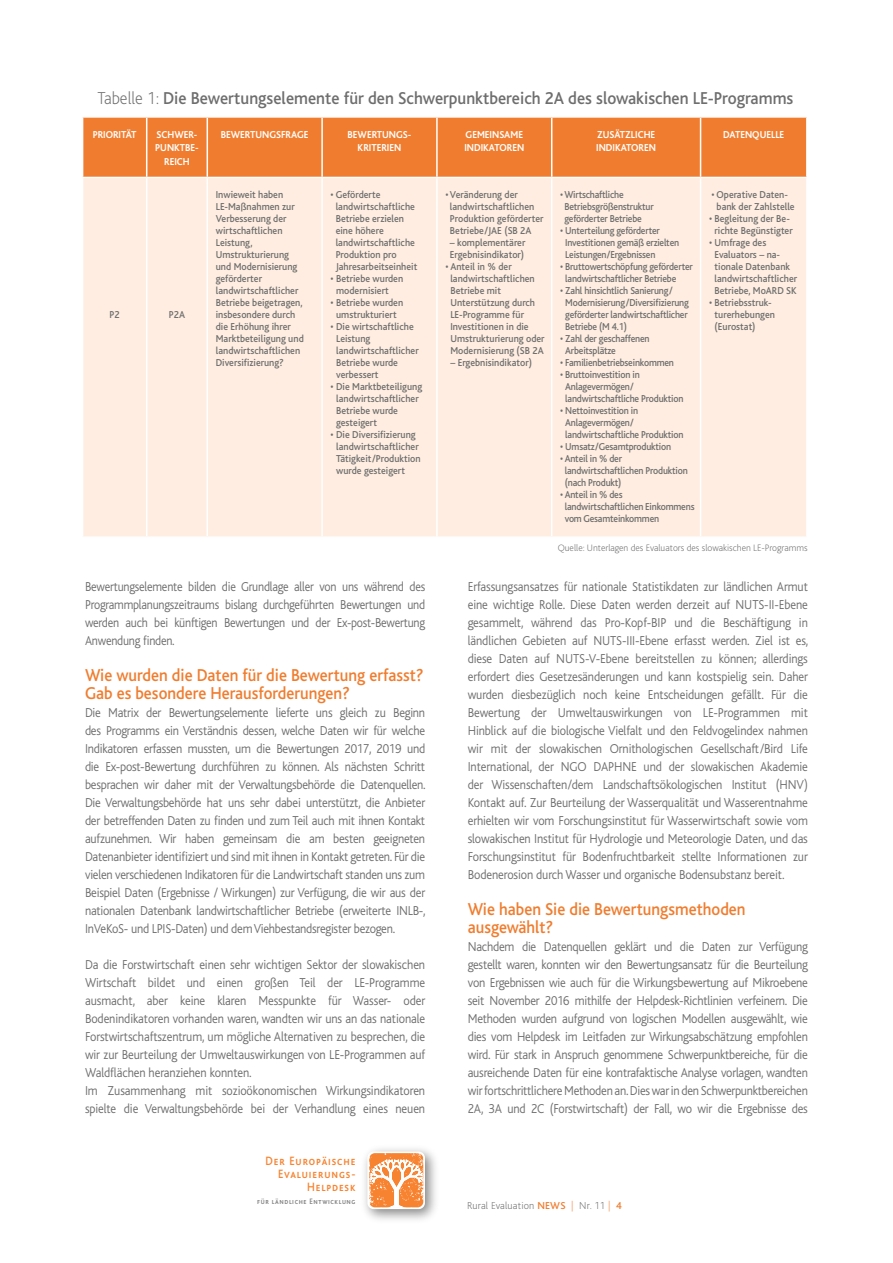
<style>
.page{position:relative;width:893px;height:1263px;background:#fff}
.page>*{position:absolute;margin:0;border:0;box-sizing:border-box;transform-origin:0 0}
.t1{font:500 18px/18px "Bliss";color:#f07d2f;scale:.92 1}
.t2{font:500 18px "Bliss";color:#6e6e6e;scale:.94 1}
.t3{font:300 13.5px/18px "Bliss";letter-spacing:-.01em;color:#6e6e6e;text-align:justify;scale:.92 1}
.t4{font:300 13.5px/18px "Bliss";letter-spacing:-.01em;color:#6e6e6e;text-align:justify;scale:.9 1}
.t5{font:500 12.6px/13.2px "Bliss Caps";letter-spacing:.08em;color:#f78330;text-align:right;scale:.9 1}
.t6{font:500 10.5px/12px "Bliss";color:#6e6e6e;scale:.94 1}
.t7{font:500 10.5px/12px "Bliss";letter-spacing:-.02em;color:#6e6e6e;scale:.92 1}
.t8{font:700 10.5px/13.5px "Bliss";color:#fff;text-align:center;scale:.94 1}
.t9{font:200 10.5px "Bliss";letter-spacing:.015em;color:#6e6e6e}
.t10{font:200 9.75px "Bliss";color:#6e6e6e}
.t11{font:500 8.25px "Bliss Caps";letter-spacing:.08em;color:#818181;scale:.9 1}
.s1{font-weight:200}
.s2{font-weight:500;color:#f07d2f}
.s3{color:#f07d2f}
</style>
<div class="page">
<img style="left:364px;top:1148px;width:72px;height:72px">
<svg style="left:367px;top:1151px;width:58px;height:58px"></svg>
<svg style="left:369px;top:1153px;width:55px;height:54px"></svg>
<div style="left:83px;top:118px;width:723px;height:59px;background:#f07d2f"></div>
<div style="left:83px;top:178px;width:723px;height:358px;background:#feede0"></div>
<hr style="left:146px;top:118px;width:1px;height:59px;background:#fff">
<hr style="left:207px;top:118px;width:1px;height:59px;background:#fff">
<hr style="left:321px;top:118px;width:2px;height:59px;background:#fff">
<hr style="left:436px;top:118px;width:2px;height:59px;background:#fff">
<hr style="left:551px;top:118px;width:1px;height:59px;background:#fff">
<hr style="left:700px;top:118px;width:1px;height:59px;background:#fff">
<hr style="left:146px;top:178px;width:1px;height:358px;background:#fff">
<hr style="left:207px;top:178px;width:1px;height:358px;background:#fff">
<hr style="left:321px;top:178px;width:2px;height:358px;background:#fff">
<hr style="left:436px;top:178px;width:2px;height:358px;background:#fff">
<hr style="left:551px;top:178px;width:1px;height:358px;background:#fff">
<hr style="left:700px;top:178px;width:1px;height:358px;background:#fff">
<p class="t2" style="left:97px;top:89px;width:742px"><span class="s1">Tabelle 1:</span> Die Bewertungselemente für den Schwerpunktbereich 2A des slowakischen LE-Programms</p>
<p class="t8" style="left:93px;top:128px;width:48px">PRIORITÄT</p>
<p class="t8" style="left:155px;top:128px;width:48px">SCHWER-<br>PUNKTBE-<br>REICH</p>
<p class="t8" style="left:221px;top:128px;width:95px">BEWERTUNGSFRAGE</p>
<p class="t8" style="left:348px;top:128px;width:69px">BEWERTUNGS-<br>KRITERIEN</p>
<p class="t8" style="left:464px;top:128px;width:65px;text-align:left">GEMEINSAME<br>INDIKATOREN</p>
<p class="t8" style="left:596px;top:128px;width:65px;text-align:left">ZUSÄTZLICHE<br>INDIKATOREN</p>
<p class="t8" style="left:723px;top:128px;width:67px">DATENQUELLE</p>
<p class="t6" style="left:110px;top:309px;width:12px">P2</p>
<p class="t6" style="left:169px;top:309px;width:19px">P2A</p>
<p class="t6" style="left:216px;top:189px;width:95px">Inwieweit haben<br>LE-Maßnahmen zur<br>Verbesserung der wirtschaftlichen<br>Leistung,<br>Umstrukturierung und Modernisierung geförderter landwirtschaftlicher<br>Betriebe beigetragen, insbesondere durch die Erhöhung ihrer<br>Marktbeteiligung und landwirtschaftlichen<br>Diversifizierung?</p>
<p class="t6" style="left:336px;top:189px;width:88px;text-indent:-5px">• Geförderte landwirtschaftliche<br>Betriebe erzielen eine höhere landwirtschaftliche<br>Produktion pro<br>Jahresarbeitseinheit</p>
<p class="t6" style="left:336px;top:273px;width:73px;text-indent:-6px">• Betriebe wurden modernisiert</p>
<p class="t6" style="left:331px;top:297px;width:79px;text-align:center">• Betriebe wurden umstrukturiert</p>
<p class="t6" style="left:336px;top:321px;width:89px;text-indent:-6px">• Die wirtschaftliche<br>Leistung landwirtschaftlicher<br>Betriebe wurde verbessert</p>
<p class="t6" style="left:336px;top:381px;width:93px;text-indent:-6px">• Die Marktbeteiligung landwirtschaftlicher<br>Betriebe wurde gesteigert</p>
<p class="t6" style="left:336px;top:429px;width:91px;text-indent:-6px">• Die Diversifizierung landwirtschaftlicher<br>Tätigkeit/Produktion wurde gesteigert</p>
<p class="t4" style="left:85px;top:578px;width:379px">Bewertungselemente bilden die Grundlage aller von uns während des Programmplanungszeitraums bislang durchgeführten Bewertungen und werden auch bei künftigen Bewertungen und der Ex-post-Bewertung Anwendung finden.</p>
<p class="t1" style="left:85px;top:666px;width:369px">Wie wurden die Daten für die Bewertung erfasst?<br>Gab es besondere Herausforderungen?</p>
<p class="t3" style="left:85px;top:704px;width:372px">Die Matrix der Bewertungselemente lieferte uns gleich zu Beginn des Programms ein Verständnis dessen, welche Daten wir für welche Indikatoren erfassen mussten, um die Bewertungen 2017, 2019 und die Ex-post-Bewertung durchführen zu können. Als nächsten Schritt besprachen wir daher mit der Verwaltungsbehörde die Datenquellen.<br>Die Verwaltungsbehörde hat uns sehr dabei unterstützt, die Anbieter der betreffenden Daten zu finden und zum Teil auch mit ihnen Kontakt aufzunehmen. Wir haben gemeinsam die am besten geeigneten Datenanbieter identifiziert und sind mit ihnen in Kontakt getreten. Für die vielen verschiedenen Indikatoren für die Landwirtschaft standen uns zum Beispiel Daten (Ergebnisse / Wirkungen) zur Verfügung, die wir aus der nationalen Datenbank landwirtschaftlicher Betriebe (erweiterte INLB-, InVeKoS- und LPIS-Daten) und dem Viehbestandsregister bezogen.</p>
<p class="t3" style="left:85px;top:956px;width:371px">Da die Forstwirtschaft einen sehr wichtigen Sektor der slowakischen Wirtschaft bildet und einen großen Teil der LE-Programme ausmacht, aber keine klaren Messpunkte für Wasser- oder Bodenindikatoren vorhanden waren, wandten wir uns an das nationale Forstwirtschaftszentrum, um mögliche Alternativen zu besprechen, die wir zur Beurteilung der Umweltauswirkungen von LE-Programmen auf Waldflächen heranziehen konnten.</p>
<p class="t3" style="left:85px;top:1082px;width:371px">Im Zusammenhang mit sozioökonomischen Wirkungsindikatoren spielte die Verwaltungsbehörde bei der Verhandlung eines neuen</p>
<p class="t6" style="left:450px;top:189px;width:101px;text-indent:-5px">• Veränderung der landwirtschaftlichen<br>Produktion geförderter<br>Betriebe/JAE (SB 2A</p>
<p class="t6" style="left:450px;top:237px;width:82px">– komplementärer<br>Ergebnisindikator)</p>
<p class="t6" style="left:450px;top:261px;width:102px;text-indent:-5px">• Anteil in % der landwirtschaftlichen<br>Betriebe mit<br>Unterstützung durch<br>LE-Programme für<br>Investitionen in die<br>Umstrukturierung oder<br>Modernisierung (SB 2A</p>
<p class="t6" style="left:450px;top:357px;width:88px">– Ergebnisindikator)</p>
<p class="t7" style="left:564px;top:189px;width:99px;text-indent:-4px">• Wirtschaftliche<br>Betriebsgrößenstruktur geförderter Betriebe</p>
<p class="t7" style="left:565px;top:225px;width:125px;text-indent:-5px">• Unterteilung geförderter<br>Investitionen gemäß erzielten<br>Leistungen/Ergebnissen</p>
<p class="t7" style="left:565px;top:261px;width:140px;text-indent:-5px">• Bruttowertschöpfung geförderter landwirtschaftlicher Betriebe</p>
<p class="t7" style="left:565px;top:285px;width:136px;text-indent:-5px">• Zahl hinsichtlich Sanierung/<br>Modernisierung/Diversifizierung geförderter landwirtschaftlicher<br>Betriebe (M 4.1)</p>
<p class="t7" style="left:565px;top:333px;width:93px;text-indent:-5px">• Zahl der geschaffenen<br>Arbeitsplätze</p>
<p class="t7" style="left:560px;top:357px;width:125px">• Familienbetriebseinkommen</p>
<p class="t7" style="left:565px;top:369px;width:130px;text-indent:-5px">• Bruttoinvestition in<br>Anlagevermögen/ landwirtschaftliche Produktion</p>
<p class="t7" style="left:565px;top:405px;width:130px;text-indent:-5px">• Nettoinvestition in<br>Anlagevermögen/ landwirtschaftliche Produktion</p>
<p class="t7" style="left:560px;top:441px;width:122px">• Umsatz/Gesamtproduktion</p>
<p class="t7" style="left:565px;top:453px;width:135px;text-indent:-4px">• Anteil in % der landwirtschaftlichen Produktion (nach Produkt)</p>
<p class="t7" style="left:565px;top:489px;width:143px;text-indent:-4px">• Anteil in % des landwirtschaftlichen Einkommens vom Gesamteinkommen</p>
<p class="t6" style="left:717px;top:189px;width:85px;text-indent:-5px">• Operative Daten&shy;bank der Zahlstelle</p>
<p class="t6" style="left:709px;top:213px;width:91px;text-align:center">• Begleitung der Be&shy;richte Begünstigter</p>
<p class="t6" style="left:715px;top:237px;width:89px;text-indent:-6px">• Umfrage des<br>Evaluators – na&shy;tionale Datenbank landwirtschaftlicher<br>Betriebe, MoARD SK</p>
<p class="t6" style="left:715px;top:297px;width:66px;text-indent:-6px">• Betriebsstruk&shy;turerhebungen (Eurostat)</p>
<p class="t10" style="left:558px;top:543px;width:251px">Quelle: Unterlagen des Evaluators des slowakischen LE-Programms</p>
<p class="t3" style="left:468px;top:578px;width:372px">Erfassungsansatzes für nationale Statistikdaten zur ländlichen Armut eine wichtige Rolle. Diese Daten werden derzeit auf NUTS-II-Ebene gesammelt, während das Pro-Kopf-BIP und die Beschäftigung in ländlichen Gebieten auf NUTS-III-Ebene erfasst werden. Ziel ist es, diese Daten auf NUTS-V-Ebene bereitstellen zu können; allerdings erfordert dies Gesetzesänderungen und kann kostspielig sein. Daher wurden diesbezüglich noch keine Entscheidungen gefällt. Für die Bewertung der Umweltauswirkungen von LE-Programmen mit Hinblick auf die biologische Vielfalt und den Feldvogelindex nahmen wir mit der slowakischen Ornithologischen Gesellschaft/Bird Life International, der NGO DAPHNE und der slowakischen Akademie der Wissenschaften/dem Landschaftsökologischen Institut (HNV)<br>Kontakt auf. Zur Beurteilung der Wasserqualität und Wasserentnahme erhielten wir vom Forschungsinstitut für Wasserwirtschaft sowie vom slowakischen Institut für Hydrologie und Meteorologie Daten, und das Forschungsinstitut für Bodenfruchtbarkeit stellte Informationen zur Bodenerosion durch Wasser und organische Bodensubstanz bereit.</p>
<p class="t1" style="left:468px;top:901px;width:304px">Wie haben Sie die Bewertungsmethoden ausgewählt?</p>
<p class="t3" style="left:468px;top:938px;width:371px">Nachdem die Datenquellen geklärt und die Daten zur Verfügung gestellt waren, konnten wir den Bewertungsansatz für die Beurteilung von Ergebnissen wie auch für die Wirkungsbewertung auf Mikroebene seit November 2016 mithilfe der Helpdesk-Richtlinien verfeinern. Die Methoden wurden aufgrund von logischen Modellen ausgewählt, wie dies vom Helpdesk im Leitfaden zur Wirkungsabschätzung empfohlen wird. Für stark in Anspruch genommene Schwerpunktbereiche, für die ausreichende Daten für eine kontrafaktische Analyse vorlagen, wandten wir fortschrittlichere Methoden an. Dies war in den Schwerpunktbereichen 2A, 3A und 2C (Forstwirtschaft) der Fall, wo wir die Ergebnisse des</p>
<p class="t5" style="left:266px;top:1154px;width:101px">Der Europäische<br>Evaluierungs-<br>Helpdesk</p>
<p class="t11" style="left:257px;top:1197px;width:111px">für ländliche Entwicklung</p>
<p class="t9" style="left:467px;top:1200px;width:156px">Rural Evaluation <span class="s2">NEWS</span> <span class="s3">|</span> Nr. 11 <span class="s3">|</span> <span class="s2">4</span></p>
</div>
